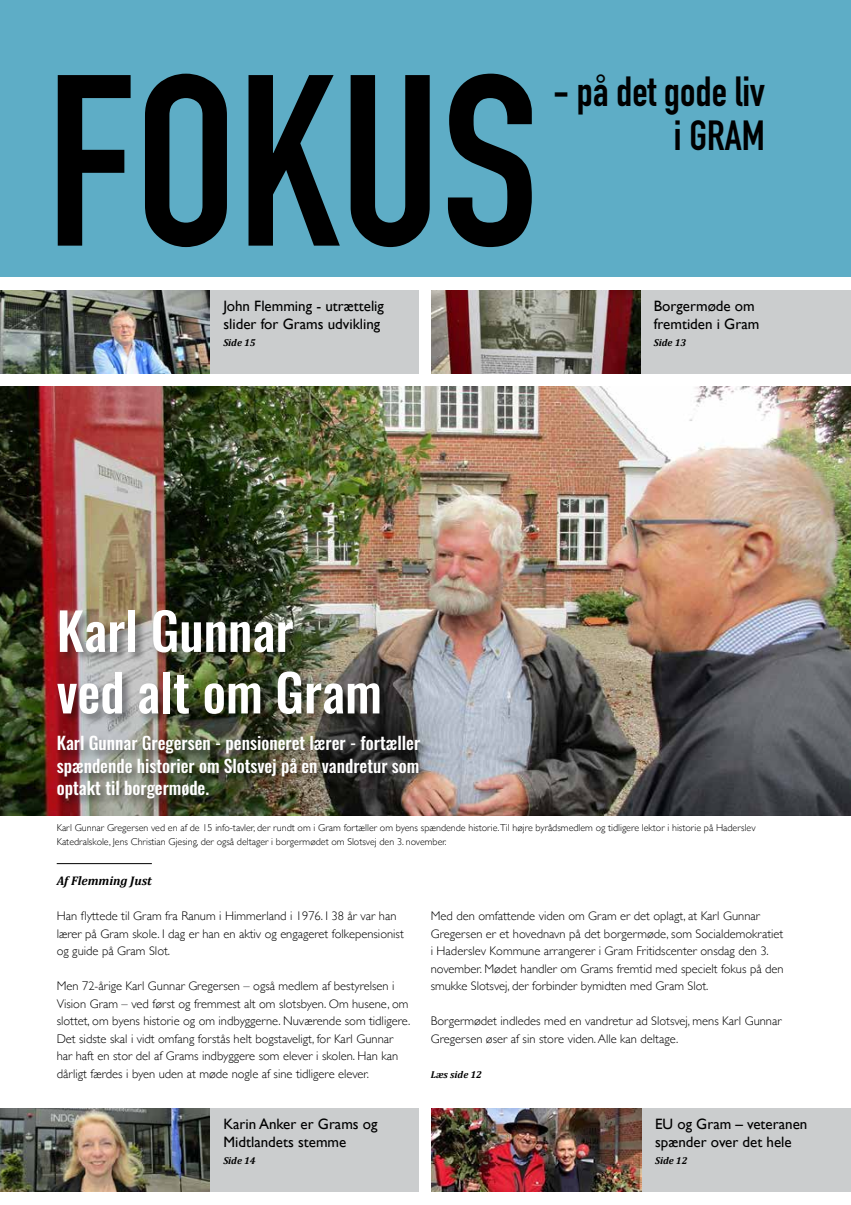
<style>
.page{position:relative;width:851px;height:1205px;background:#fff}
.page>*{position:absolute;margin:0;border:0;box-sizing:border-box;transform-origin:0 0}
.t1{font:51.25px/61.5px "Oswald";color:#fff}
.t2{font:700 41.5px/43.8px "DIN Condensed";color:#000;text-align:right}
.t3{font:17.5px/22.5px "Oswald";color:#fff;text-align:justify}
.t4{font:15px/17.5px "Gill Sans";color:#000}
.t5{font:300 12.5px/17.5px "Gill Sans";color:#000}
.t6{font:italic 700 12.5px "Cambria";color:#000}
.t7{font:300 10px/13.8px "Gill Sans";color:#000}
.t8{font:italic 700 10px "Cambria";color:#000}
</style>
<div class="page">
<div style="left:0;top:0;width:850px;height:277px;background:#5eadc6"></div>
<div style="left:209px;top:1108px;width:209px;height:83px;background:#cbcdce"></div>
<div style="left:209px;top:290px;width:209px;height:83px;background:#cbcdce"></div>
<div style="left:640px;top:1108px;width:210px;height:83px;background:#cbcdce"></div>
<div style="left:639px;top:290px;width:211px;height:83px;background:#cbcdce"></div>
<img style="left:0;top:1108px;width:209px;height:83px">
<img style="left:0;top:290px;width:209px;height:83px">
<img style="left:432px;top:1108px;width:209px;height:83px">
<img style="left:432px;top:290px;width:208px;height:83px">
<img style="left:0;top:387px;width:850px;height:428px">
<hr style="left:57px;top:863px;width:95px;height:1px;background:#000">
<div style="left:56px;top:608px;width:375px;height:201px;background:#000;opacity:.44"></div>
<svg style="left:58px;top:74px;width:473px;height:173px"></svg>
<p class="t4" style="left:223px;top:297px;width:162px">John Flemming - utrættelig slider for Grams udvikling</p>
<p class="t8" style="left:223px;top:336px;width:34px">Side 15</p>
<h1 class="t1" style="left:57px;top:595px;width:326px">Karl Gunnar<br>ved alt om Gram</h1>
<h3 class="t3" style="left:57px;top:730px;width:365px">Karl Gunnar Gregersen - pensioneret lærer - fortæller spændende historier om Slotsvej på en vandretur som optakt til borgermøde.</h3>
<h2 class="t2" style="left:553px;top:70px;width:213px">- på det gode liv i GRAM</h2>
<p class="t4" style="left:653px;top:297px;width:107px">Borgermøde om fremtiden i Gram</p>
<p class="t8" style="left:653px;top:336px;width:34px">Side 13</p>
<p class="t7" style="left:57px;top:820px;width:700px">Karl Gunnar Gregersen ved en af de 15 info-tavler, der rundt om i Gram fortæller om byens spændende historie.Til højre byrådsmedlem og tidligere lektor i historie på Haderslev<br>Katedralskole, Jens Christian Gjesing, der også deltager i borgermødet om Slotsvej den 3. november.</p>
<p class="t6" style="left:57px;top:872px;width:97px">Af Flemming Just</p>
<p class="t5" style="left:57px;top:907px;width:348px">Han flyttede til Gram fra Ranum i Himmerland i 1976. I 38 år var han lærer på Gram skole. I dag er han en aktiv og engageret folkepensionist og guide på Gram Slot.</p>
<p class="t5" style="left:57px;top:977px;width:355px">Men 72-årige Karl Gunnar Gregersen – også medlem af bestyrelsen i Vision Gram – ved først og fremmest alt om slotsbyen. Om husene, om slottet, om byens historie og om indbyggerne. Nuværende som tidligere.<br>Det sidste skal i vidt omfang forstås helt bogstaveligt, for Karl Gunnar har haft en stor del af Grams indbyggere som elever i skolen. Han kan dårligt færdes i byen uden at møde nogle af sine tidligere elever.</p>
<p class="t4" style="left:223px;top:1115px;width:156px">Karin Anker er Grams og<br>Midtlandets stemme</p>
<p class="t8" style="left:223px;top:1153px;width:34px">Side 14</p>
<p class="t5" style="left:431px;top:907px;width:354px">Med den omfattende viden om Gram er det oplagt, at Karl Gunnar Gregersen er et hovednavn på det borgermøde, som Socialdemokratiet i Haderslev Kommune arrangerer i Gram Fritidscenter onsdag den 3. november. Mødet handler om Grams fremtid med specielt fokus på den smukke Slotsvej, der forbinder bymidten med Gram Slot.</p>
<p class="t5" style="left:431px;top:1012px;width:352px">Borgermødet indledes med en vandretur ad Slotsvej, mens Karl Gunnar<br>Gregersen øser af sin store viden. Alle kan deltage.</p>
<p class="t8" style="left:431px;top:1067px;width:53px">Læs side 12</p>
<p class="t4" style="left:655px;top:1115px;width:154px">EU og Gram – veteranen spænder over det hele</p>
<p class="t8" style="left:655px;top:1153px;width:34px">Side 12</p>
</div>
